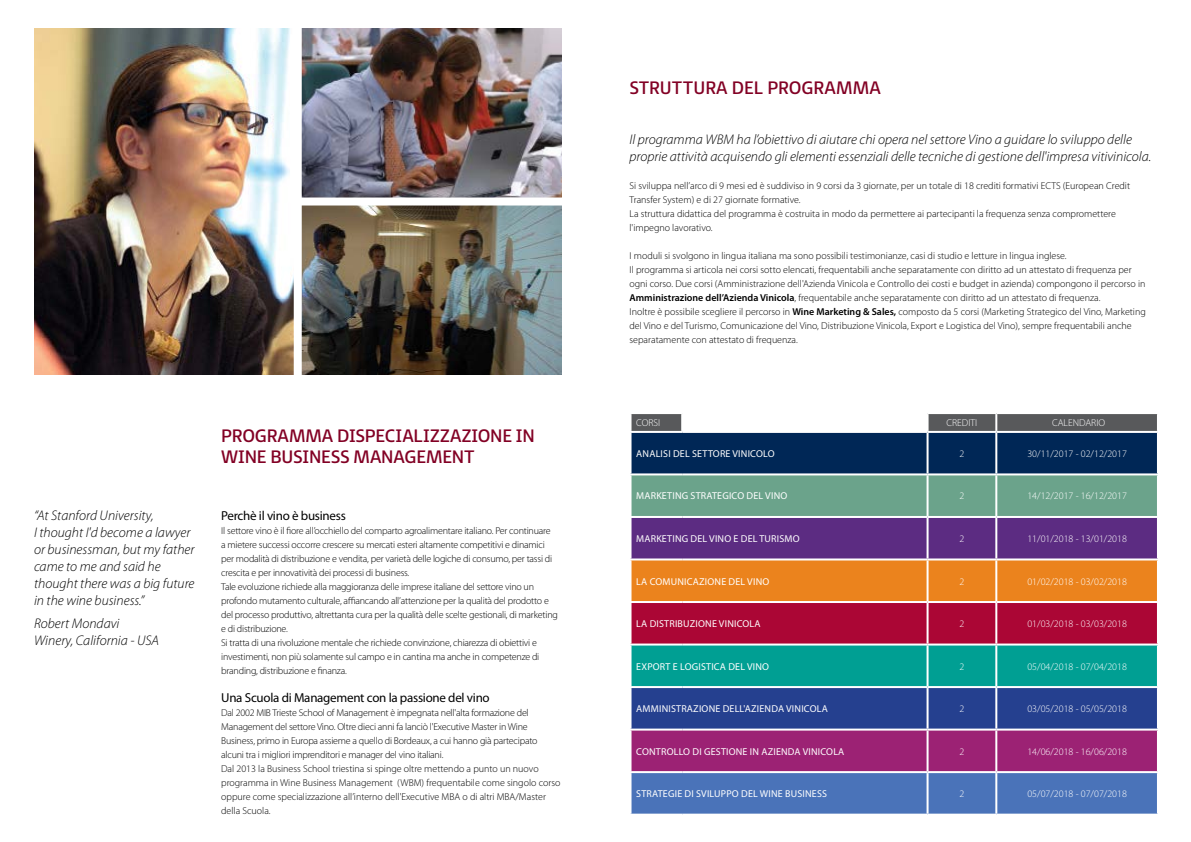
<style>
.page{position:relative;width:1191px;height:842px;background:#fff}
.page>*{position:absolute;margin:0;border:0;box-sizing:border-box;transform-origin:0 0}
.t1{font:18px/21.6px "FS Millbank";color:#820024}
.t2{font:italic 300 14px/17px "Myriad Pro";color:#000}
.t3{font:13px "Myriad Pro";letter-spacing:-.02em;color:#000}
.t4{font:300 10px/14px "Myriad Pro";letter-spacing:-.005em;color:#000}
.t5{font:10px "Myriad Pro";letter-spacing:.02em;color:#fff}
.t6{font:300 10px "Myriad Pro";color:#fff}
.s1{font-weight:600}
</style>
<div class="page">
<img style="left:34px;top:28px;width:527px;height:347px">
<div style="left:294px;top:22px;width:8px;height:361px;background:#fff"></div>
<div style="left:298px;top:197px;width:271px;height:8px;background:#fff"></div>
<svg style="left:631px;top:413px;width:527px;height:401px;background:#665a76"></svg>
<hr style="left:629px;top:431px;width:53px;height:2px;background:#fff">
<hr style="left:682px;top:431px;width:245px;height:2px;background:#fff">
<hr style="left:927px;top:431px;width:69px;height:2px;background:#fff">
<hr style="left:926px;top:433px;width:2px;height:40px;background:#fff">
<hr style="left:996px;top:431px;width:163px;height:2px;background:#fff">
<hr style="left:995px;top:433px;width:2px;height:40px;background:#fff">
<hr style="left:1157px;top:433px;width:2px;height:40px;background:#fff">
<hr style="left:629px;top:473px;width:53px;height:2px;background:#fff">
<hr style="left:682px;top:473px;width:245px;height:2px;background:#fff">
<hr style="left:927px;top:473px;width:69px;height:2px;background:#fff">
<hr style="left:926px;top:475px;width:2px;height:41px;background:#fff">
<hr style="left:996px;top:473px;width:163px;height:2px;background:#fff">
<hr style="left:995px;top:475px;width:2px;height:41px;background:#fff">
<hr style="left:1157px;top:475px;width:2px;height:41px;background:#fff">
<hr style="left:629px;top:516px;width:53px;height:2px;background:#fff">
<hr style="left:682px;top:516px;width:245px;height:2px;background:#fff">
<hr style="left:927px;top:516px;width:69px;height:2px;background:#fff">
<hr style="left:926px;top:518px;width:2px;height:40px;background:#fff">
<hr style="left:996px;top:516px;width:163px;height:2px;background:#fff">
<hr style="left:995px;top:518px;width:2px;height:40px;background:#fff">
<hr style="left:1157px;top:518px;width:2px;height:40px;background:#fff">
<hr style="left:629px;top:558px;width:53px;height:2px;background:#fff">
<hr style="left:682px;top:558px;width:245px;height:2px;background:#fff">
<hr style="left:927px;top:558px;width:69px;height:2px;background:#fff">
<hr style="left:926px;top:560px;width:2px;height:41px;background:#fff">
<hr style="left:996px;top:558px;width:163px;height:2px;background:#fff">
<hr style="left:995px;top:560px;width:2px;height:41px;background:#fff">
<hr style="left:1157px;top:560px;width:2px;height:41px;background:#fff">
<hr style="left:629px;top:601px;width:53px;height:2px;background:#fff">
<hr style="left:682px;top:601px;width:245px;height:2px;background:#fff">
<hr style="left:927px;top:601px;width:69px;height:2px;background:#fff">
<hr style="left:926px;top:603px;width:2px;height:40px;background:#fff">
<hr style="left:996px;top:601px;width:163px;height:2px;background:#fff">
<hr style="left:995px;top:603px;width:2px;height:40px;background:#fff">
<hr style="left:1157px;top:603px;width:2px;height:40px;background:#fff">
<hr style="left:629px;top:643px;width:53px;height:2px;background:#fff">
<hr style="left:682px;top:643px;width:245px;height:2px;background:#fff">
<hr style="left:927px;top:643px;width:69px;height:2px;background:#fff">
<hr style="left:926px;top:645px;width:2px;height:41px;background:#fff">
<hr style="left:996px;top:643px;width:163px;height:2px;background:#fff">
<hr style="left:995px;top:645px;width:2px;height:41px;background:#fff">
<hr style="left:1157px;top:645px;width:2px;height:41px;background:#fff">
<hr style="left:629px;top:686px;width:53px;height:2px;background:#fff">
<hr style="left:682px;top:686px;width:245px;height:2px;background:#fff">
<hr style="left:927px;top:686px;width:69px;height:2px;background:#fff">
<hr style="left:926px;top:688px;width:2px;height:41px;background:#fff">
<hr style="left:996px;top:686px;width:163px;height:2px;background:#fff">
<hr style="left:995px;top:688px;width:2px;height:41px;background:#fff">
<hr style="left:1157px;top:688px;width:2px;height:41px;background:#fff">
<hr style="left:629px;top:729px;width:53px;height:2px;background:#fff">
<hr style="left:682px;top:729px;width:245px;height:2px;background:#fff">
<hr style="left:927px;top:729px;width:69px;height:2px;background:#fff">
<hr style="left:926px;top:731px;width:2px;height:40px;background:#fff">
<hr style="left:996px;top:729px;width:163px;height:2px;background:#fff">
<hr style="left:995px;top:731px;width:2px;height:40px;background:#fff">
<hr style="left:1157px;top:731px;width:2px;height:40px;background:#fff">
<hr style="left:629px;top:771px;width:53px;height:2px;background:#fff">
<hr style="left:682px;top:771px;width:245px;height:2px;background:#fff">
<hr style="left:927px;top:771px;width:69px;height:2px;background:#fff">
<hr style="left:926px;top:773px;width:2px;height:41px;background:#fff">
<hr style="left:996px;top:771px;width:163px;height:2px;background:#fff">
<hr style="left:995px;top:773px;width:2px;height:41px;background:#fff">
<hr style="left:1157px;top:773px;width:2px;height:41px;background:#fff">
<h2 class="t2" style="left:34px;top:507px;width:162px">“At Stanford University,<br>I thought I'd become a lawyer or businessman, but my father came to me and said he thought there was a big future in the wine business.”</h2>
<h2 class="t2" style="left:34px;top:615px;width:126px">Robert Mondavi<br>Winery, California - USA</h2>
<h1 class="t1" style="left:221px;top:422px;width:315px">PROGRAMMA DISPECIALIZZAZIONE IN<br>WINE BUSINESS MANAGEMENT</h1>
<h3 class="t3" style="left:221px;top:507px;width:126px">Perchè il vino è business</h3>
<p class="t4" style="left:221px;top:523px;width:338px">Il settore vino è il fiore all’occhiello del comparto agroalimentare italiano. Per continuare<br>a mietere successi occorre crescere su mercati esteri altamente competitivi e dinamici per modalità di distribuzione e vendita, per varietà delle logiche di consumo, per tassi di crescita e per innovatività dei processi di business.<br>Tale evoluzione richiede alla maggioranza delle imprese italiane del settore vino un profondo mutamento culturale, affiancando all’attenzione per la qualità del prodotto e del processo produttivo, altrettanta cura per la qualità delle scelte gestionali, di marketing e di distribuzione.<br>Si tratta di una rivoluzione mentale che richiede convinzione, chiarezza di obiettivi e investimenti, non più solamente sul campo e in cantina ma anche in competenze di branding, distribuzione e finanza.</p>
<h3 class="t3" style="left:221px;top:689px;width:270px">Una Scuola di Management con la passione del vino</h3>
<p class="t4" style="left:221px;top:705px;width:341px">Dal 2002 MIB Trieste School of Management è impegnata nell'alta formazione del Management del settore Vino. Oltre dieci anni fa lanciò l'Executive Master in Wine Business, primo in Europa assieme a quello di Bordeaux, a cui hanno già partecipato alcuni tra i migliori imprenditori e manager del vino italiani.<br>Dal 2013 la Business School triestina si spinge oltre mettendo a punto un nuovo programma in Wine Business Management (WBM) frequentabile come singolo corso oppure come specializzazione all’interno dell'Executive MBA o di altri MBA/Master della Scuola.</p>
<h1 class="t1" style="left:629px;top:74px;width:253px">STRUTTURA DEL PROGRAMMA</h1>
<h2 class="t2" style="left:629px;top:130px;width:523px">Il programma WBM ha l’obiettivo di aiutare chi opera nel settore Vino a guidare lo sviluppo delle proprie attività acquisendo gli elementi essenziali delle tecniche di gestione dell'impresa vitivinicola.</h2>
<p class="t4" style="left:629px;top:179px;width:502px">Si sviluppa nell’arco di 9 mesi ed è suddiviso in 9 corsi da 3 giornate, per un totale di 18 crediti formativi ECTS (European Credit Transfer System) e di 27 giornate formative.<br>La struttura didattica del programma è costruita in modo da permettere ai partecipanti la frequenza senza compromettere l'impegno lavorativo.</p>
<p class="t4" style="left:629px;top:249px;width:518px">I moduli si svolgono in lingua italiana ma sono possibili testimonianze, casi di studio e letture in lingua inglese.<br>Il programma si articola nei corsi sotto elencati, frequentabili anche separatamente con diritto ad un attestato di frequenza per ogni corso. Due corsi (Amministrazione dell'Azienda Vinicola e Controllo dei costi e budget in azienda) compongono il percorso in <span class="s1">Amministrazione dell’Azienda Vinicola</span>, frequentabile anche separatamente con diritto ad un attestato di frequenza.<br>Inoltre è possibile scegliere il percorso in <span class="s1">Wine Marketing &amp; Sales,</span> composto da 5 corsi (Marketing Strategico del Vino, Marketing del Vino e del Turismo, Comunicazione del Vino, Distribuzione Vinicola, Export e Logistica del Vino), sempre frequentabili anche separatamente con attestato di frequenza.</p>
<p class="t6" style="left:636px;top:417px;width:26px">CORSI</p>
<p class="t6" style="left:946px;top:417px;width:32px">CREDITI</p>
<p class="t6" style="left:1052px;top:417px;width:55px">CALENDARIO</p>
<p class="t5" style="left:636px;top:447px;width:140px">ANALISI DEL SETTORE VINICOLO</p>
<p class="t6" style="left:959px;top:448px;width:6px">2</p>
<p class="t6" style="left:1027px;top:448px;width:101px">30/11/2017 - 02/12/2017</p>
<p class="t5" style="left:636px;top:490px;width:152px">MARKETING STRATEGICO DEL VINO</p>
<p class="t6" style="left:959px;top:491px;width:6px">2</p>
<p class="t6" style="left:1027px;top:491px;width:101px">14/12/2017 - 16/12/2017</p>
<p class="t5" style="left:636px;top:532px;width:165px">MARKETING DEL VINO E DEL TURISMO</p>
<p class="t6" style="left:959px;top:533px;width:6px">2</p>
<p class="t6" style="left:1027px;top:533px;width:101px">11/01/2018 - 13/01/2018</p>
<p class="t5" style="left:636px;top:575px;width:135px">LA COMUNICAZIONE DEL VINO</p>
<p class="t6" style="left:959px;top:576px;width:6px">2</p>
<p class="t6" style="left:1027px;top:576px;width:101px">01/02/2018 - 03/02/2018</p>
<p class="t5" style="left:636px;top:617px;width:126px">LA DISTRIBUZIONE VINICOLA</p>
<p class="t6" style="left:959px;top:618px;width:6px">2</p>
<p class="t6" style="left:1027px;top:618px;width:101px">01/03/2018 - 03/03/2018</p>
<p class="t5" style="left:636px;top:660px;width:134px">EXPORT E LOGISTICA DEL VINO</p>
<p class="t6" style="left:959px;top:661px;width:6px">2</p>
<p class="t6" style="left:1027px;top:661px;width:101px">05/04/2018 - 07/04/2018</p>
<p class="t5" style="left:636px;top:702px;width:193px">AMMINISTRAZIONE DELL'AZIENDA VINICOLA</p>
<p class="t6" style="left:959px;top:703px;width:6px">2</p>
<p class="t6" style="left:1027px;top:703px;width:101px">03/05/2018 - 05/05/2018</p>
<p class="t5" style="left:636px;top:745px;width:210px">CONTROLLO DI GESTIONE IN AZIENDA VINICOLA</p>
<p class="t6" style="left:959px;top:746px;width:6px">2</p>
<p class="t6" style="left:1027px;top:746px;width:101px">14/06/2018 - 16/06/2018</p>
<p class="t5" style="left:636px;top:788px;width:192px">STRATEGIE DI SVILUPPO DEL WINE BUSINESS</p>
<p class="t6" style="left:959px;top:788px;width:6px">2</p>
<p class="t6" style="left:1027px;top:788px;width:101px">05/07/2018 - 07/07/2018</p>
</div>
